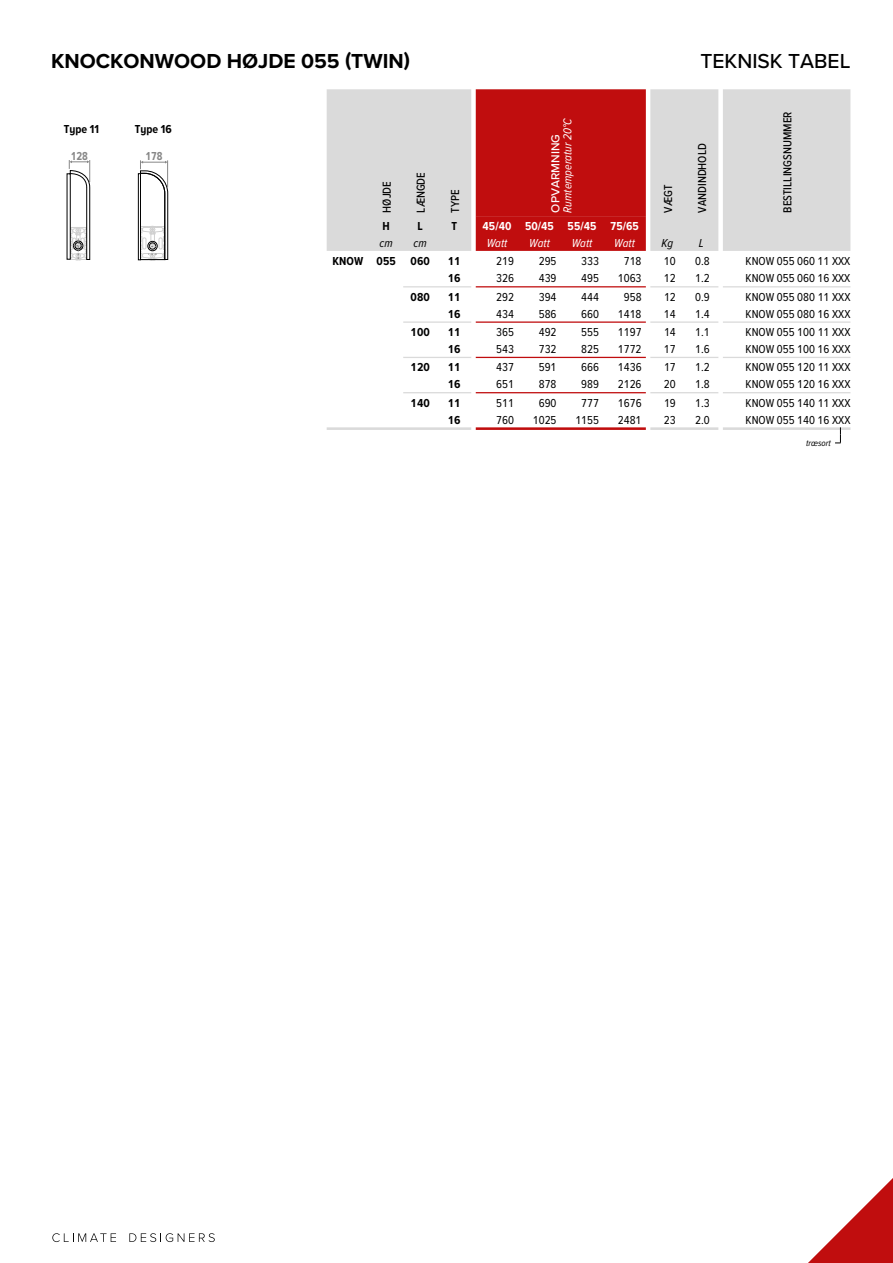
<style>
.page{position:relative;width:893px;height:1263px;background:#fff}
.page>*{position:absolute;margin:0;border:0;box-sizing:border-box;transform-origin:0 0}
.t1{font:700 21px "Proxima Nova";color:#000}
.t2{font:500 21px "Proxima Nova";color:#000}
.t3{font:12px "Proxima Nova Cond";color:#000}
.t4{font:700 12px "Proxima Nova Cond";color:#000}
.t5{font:500 12px "Proxima Nova Cond";color:#000}
.t6{font:italic 12px "Proxima Nova Cond";color:#fff}
.t7{font:700 12px "Proxima Nova Cond";color:#fff}
.t8{font:500 12px "Proxima Nova";color:#fff}
.t9{font:italic 12px "Proxima Nova Cond";color:#000}
.t10{font:700 12px "Proxima Nova Cond";color:#878787;scale:.9 1}
.t11{font:italic 9px "Proxima Nova Cond";color:#000}
</style>
<div class="page">
<svg style="left:52px;top:1233px;width:64px;height:9px"></svg>
<svg style="left:129px;top:1233px;width:86px;height:9px"></svg>
<svg style="left:808px;top:1178px;width:85px;height:85px"></svg>
<svg style="left:327px;top:89px;width:523px;height:341px"></svg>
<svg style="left:476px;top:89px;width:170px;height:341px"></svg>
<div style="left:476px;top:217px;width:170px;height:34px;background:#c00d0e"></div>
<svg style="left:835px;top:427px;width:6px;height:17px"></svg>
<svg style="left:69px;top:160px;width:21px;height:100px"></svg>
<div style="left:138px;top:173px;width:3px;height:87px;border:1px solid #000"></div>
<svg style="left:140px;top:160px;width:28px;height:101px"></svg>
<h1 class="t1" style="left:51px;top:45px;width:361px">KNOCKONWOOD HØJDE 055 (TWIN)</h1>
<h1 class="t2" style="left:700px;top:45px;width:151px">TEKNISK TABEL</h1>
<p class="t4" style="left:64px;top:120px;width:37px">Type 11</p>
<p class="t4" style="left:135px;top:120px;width:38px">Type 16</p>
<p class="t10" style="left:71px;top:147px;width:21px">128</p>
<p class="t10" style="left:145px;top:147px;width:21px">178</p>
<p class="t5" style="left:378px;top:213px;width:33px;rotate:-90deg">HØJDE</p>
<p class="t5" style="left:412px;top:213px;width:42px;rotate:-90deg">LÆNGDE</p>
<p class="t5" style="left:446px;top:213px;width:25px;rotate:-90deg">TYPE</p>
<p class="t6" style="left:559px;top:213px;width:96px;rotate:-90deg">Rumtemperatur 20°C</p>
<p class="t8" style="left:547px;top:213px;width:80px;rotate:-90deg">OPVARMNING</p>
<p class="t5" style="left:659px;top:213px;width:29px;rotate:-90deg">VÆGT</p>
<p class="t5" style="left:693px;top:213px;width:71px;rotate:-90deg">VANDINDHOLD</p>
<p class="t5" style="left:779px;top:213px;width:102px;rotate:-90deg">BESTILLINGSNUMMER</p>
<p class="t4" style="left:383px;top:217px;width:9px">H</p>
<p class="t4" style="left:418px;top:217px;width:7px">L</p>
<p class="t4" style="left:451px;top:217px;width:7px">T</p>
<p class="t7" style="left:483px;top:217px;width:158px">45/40 50/45 55/45 75/65</p>
<p class="t9" style="left:380px;top:234px;width:15px">cm</p>
<p class="t9" style="left:414px;top:234px;width:15px">cm</p>
<p class="t6" style="left:487px;top:234px;width:22px">Watt</p>
<p class="t6" style="left:529px;top:234px;width:22px">Watt</p>
<p class="t6" style="left:572px;top:234px;width:22px">Watt</p>
<p class="t6" style="left:614px;top:234px;width:22px">Watt</p>
<p class="t9" style="left:661px;top:234px;width:13px">Kg</p>
<p class="t9" style="left:699px;top:234px;width:7px">L</p>
<p class="t4" style="left:333px;top:253px;width:99px">KNOW 055 060</p>
<p class="t4" style="left:448px;top:253px;width:14px">11</p>
<p class="t3" style="left:496px;top:253px;width:19px">219</p>
<p class="t3" style="left:539px;top:253px;width:19px">295</p>
<p class="t3" style="left:581px;top:253px;width:19px">333</p>
<p class="t3" style="left:624px;top:253px;width:19px">718</p>
<p class="t3" style="left:664px;top:253px;width:13px">10</p>
<p class="t3" style="left:695px;top:253px;width:16px">0.8</p>
<p class="t3" style="left:746px;top:253px;width:106px">KNOW 055 060 11 XXX</p>
<p class="t4" style="left:448px;top:270px;width:14px">16</p>
<p class="t3" style="left:496px;top:270px;width:19px">326</p>
<p class="t3" style="left:539px;top:270px;width:19px">439</p>
<p class="t3" style="left:581px;top:270px;width:19px">495</p>
<p class="t3" style="left:618px;top:270px;width:25px">1063</p>
<p class="t3" style="left:664px;top:270px;width:13px">12</p>
<p class="t3" style="left:695px;top:270px;width:16px">1.2</p>
<p class="t3" style="left:746px;top:270px;width:106px">KNOW 055 060 16 XXX</p>
<p class="t4" style="left:411px;top:288px;width:21px">080</p>
<p class="t4" style="left:448px;top:288px;width:14px">11</p>
<p class="t3" style="left:496px;top:288px;width:19px">292</p>
<p class="t3" style="left:539px;top:288px;width:19px">394</p>
<p class="t3" style="left:581px;top:288px;width:19px">444</p>
<p class="t3" style="left:624px;top:288px;width:19px">958</p>
<p class="t3" style="left:664px;top:288px;width:13px">12</p>
<p class="t3" style="left:695px;top:288px;width:16px">0.9</p>
<p class="t3" style="left:746px;top:288px;width:106px">KNOW 055 080 11 XXX</p>
<p class="t4" style="left:448px;top:305px;width:14px">16</p>
<p class="t3" style="left:496px;top:305px;width:19px">434</p>
<p class="t3" style="left:539px;top:305px;width:19px">586</p>
<p class="t3" style="left:581px;top:305px;width:19px">660</p>
<p class="t3" style="left:618px;top:305px;width:25px">1418</p>
<p class="t3" style="left:664px;top:305px;width:13px">14</p>
<p class="t3" style="left:695px;top:305px;width:16px">1.4</p>
<p class="t3" style="left:746px;top:305px;width:106px">KNOW 055 080 16 XXX</p>
<p class="t4" style="left:411px;top:323px;width:21px">100</p>
<p class="t4" style="left:448px;top:323px;width:14px">11</p>
<p class="t3" style="left:496px;top:323px;width:19px">365</p>
<p class="t3" style="left:539px;top:323px;width:19px">492</p>
<p class="t3" style="left:581px;top:323px;width:19px">555</p>
<p class="t3" style="left:618px;top:323px;width:25px">1197</p>
<p class="t3" style="left:664px;top:323px;width:13px">14</p>
<p class="t3" style="left:695px;top:323px;width:16px">1.1</p>
<p class="t3" style="left:746px;top:323px;width:106px">KNOW 055 100 11 XXX</p>
<p class="t4" style="left:448px;top:340px;width:14px">16</p>
<p class="t3" style="left:496px;top:340px;width:19px">543</p>
<p class="t3" style="left:539px;top:340px;width:19px">732</p>
<p class="t3" style="left:581px;top:340px;width:19px">825</p>
<p class="t3" style="left:618px;top:340px;width:25px">1772</p>
<p class="t3" style="left:664px;top:340px;width:13px">17</p>
<p class="t3" style="left:695px;top:340px;width:16px">1.6</p>
<p class="t3" style="left:746px;top:340px;width:106px">KNOW 055 100 16 XXX</p>
<p class="t4" style="left:411px;top:358px;width:21px">120</p>
<p class="t4" style="left:448px;top:358px;width:14px">11</p>
<p class="t3" style="left:496px;top:358px;width:19px">437</p>
<p class="t3" style="left:539px;top:358px;width:19px">591</p>
<p class="t3" style="left:581px;top:358px;width:19px">666</p>
<p class="t3" style="left:618px;top:358px;width:25px">1436</p>
<p class="t3" style="left:664px;top:358px;width:13px">17</p>
<p class="t3" style="left:695px;top:358px;width:16px">1.2</p>
<p class="t3" style="left:746px;top:358px;width:106px">KNOW 055 120 11 XXX</p>
<p class="t4" style="left:448px;top:375px;width:14px">16</p>
<p class="t3" style="left:496px;top:375px;width:19px">651</p>
<p class="t3" style="left:539px;top:375px;width:19px">878</p>
<p class="t3" style="left:581px;top:375px;width:19px">989</p>
<p class="t3" style="left:618px;top:375px;width:25px">2126</p>
<p class="t3" style="left:664px;top:375px;width:13px">20</p>
<p class="t3" style="left:695px;top:375px;width:16px">1.8</p>
<p class="t3" style="left:746px;top:375px;width:106px">KNOW 055 120 16 XXX</p>
<p class="t4" style="left:411px;top:394px;width:21px">140</p>
<p class="t4" style="left:448px;top:394px;width:14px">11</p>
<p class="t3" style="left:496px;top:394px;width:19px">511</p>
<p class="t3" style="left:539px;top:394px;width:19px">690</p>
<p class="t3" style="left:581px;top:394px;width:19px">777</p>
<p class="t3" style="left:618px;top:394px;width:25px">1676</p>
<p class="t3" style="left:664px;top:394px;width:13px">19</p>
<p class="t3" style="left:695px;top:394px;width:16px">1.3</p>
<p class="t3" style="left:746px;top:394px;width:106px">KNOW 055 140 11 XXX</p>
<p class="t4" style="left:448px;top:411px;width:14px">16</p>
<p class="t3" style="left:496px;top:411px;width:19px">760</p>
<p class="t3" style="left:533px;top:411px;width:25px">1025</p>
<p class="t3" style="left:575px;top:411px;width:25px">1155</p>
<p class="t3" style="left:618px;top:411px;width:25px">2481</p>
<p class="t3" style="left:664px;top:411px;width:13px">23</p>
<p class="t3" style="left:695px;top:411px;width:16px">2.0</p>
<p class="t3" style="left:746px;top:411px;width:106px">KNOW 055 140 16 XXX</p>
<p class="t11" style="left:806px;top:436px;width:26px">træsort</p>
</div>
